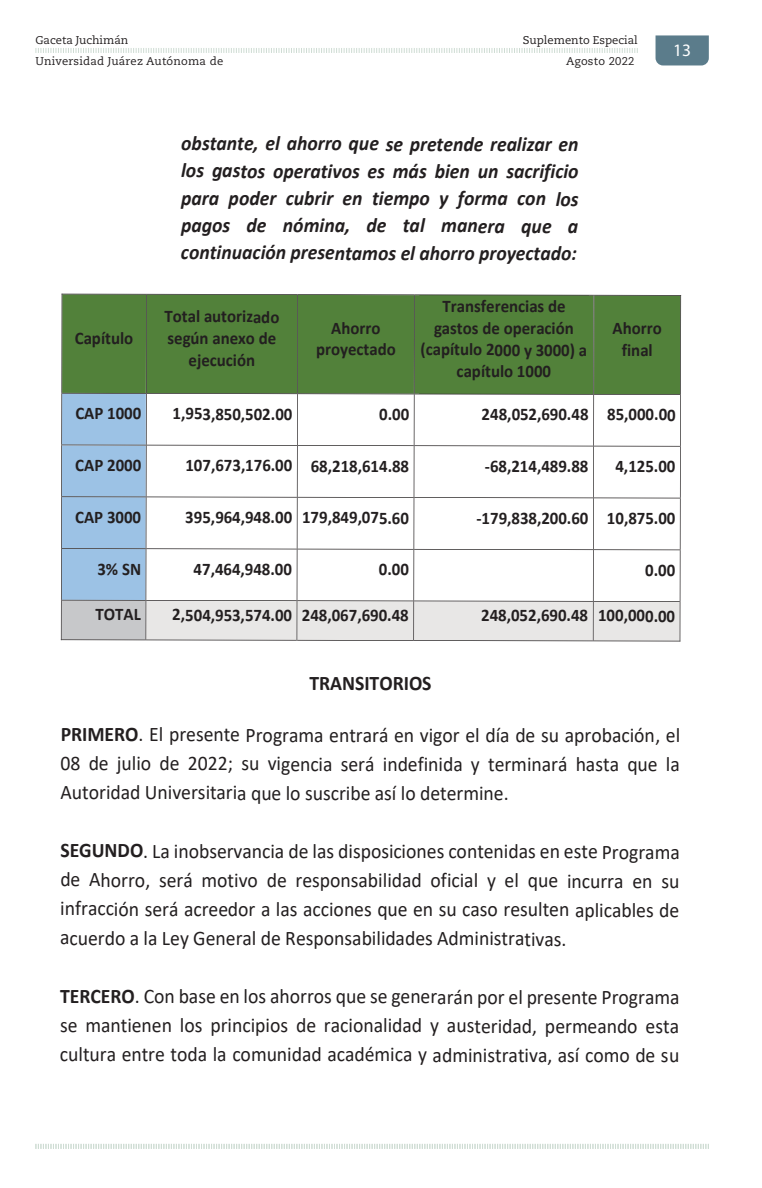
<style>
.page{position:relative;width:762px;height:1188px;background:#fff}
.page>*{position:absolute;margin:0;border:0;box-sizing:border-box;transform-origin:0 0}
.t1{font:20.75px/28.9px "Calibri";letter-spacing:-.005em;color:#231f20;text-align:justify;scale:.95 1}
.t2{font:italic 700 20.75px/27.2px "Calibri";letter-spacing:-.005em;color:#231f20;text-align:justify;scale:.95 1}
.t3{font:700 20.75px "Calibri";letter-spacing:-.005em;color:#231f20;scale:.95 1}
.t4{font:700 17.75px/21.6px "Calibri";letter-spacing:-.005em;color:#231f20;text-align:center;scale:.95 1}
.t5{font:17.5px "Myriad Pro";color:#fff}
.t6{font:11.25px "Caecilia LT Std";letter-spacing:.02em;color:#231f20}
.t7{font:11.25px "Caecilia LT Std";color:#231f20}
.s1{font-weight:700}
</style>
<div class="page">
<div style="left:62px;top:294px;width:84px;height:99px;background:#52813a"></div>
<div style="left:147px;top:294px;width:150px;height:99px;background:#52813a"></div>
<div style="left:298px;top:295px;width:116px;height:98px;background:#52813a"></div>
<div style="left:594px;top:295px;width:86px;height:99px;background:#52813a"></div>
<hr style="left:62px;top:293px;width:84px;height:1px;background:#231f20">
<hr style="left:147px;top:294px;width:150px;height:1px;background:#231f20">
<hr style="left:298px;top:294px;width:116px;height:1px;background:#231f20">
<hr style="left:594px;top:295px;width:86px;height:1px;background:#231f20">
<hr style="left:61px;top:294px;width:1px;height:99px;background:#231f20">
<hr style="left:146px;top:294px;width:1px;height:99px;background:#231f20">
<hr style="left:297px;top:295px;width:1px;height:98px;background:#231f20">
<hr style="left:680px;top:296px;width:1px;height:98px;background:#231f20">
<div style="left:62px;top:393px;width:84px;height:51px;background:#9cc2e5"></div>
<hr style="left:62px;top:393px;width:84px;height:1px;background:#231f20">
<hr style="left:147px;top:393px;width:150px;height:1px;background:#231f20">
<hr style="left:298px;top:393px;width:116px;height:1px;background:#231f20">
<div style="left:414px;top:294px;width:180px;height:101px;background:#52813a"></div>
<hr style="left:594px;top:394px;width:86px;height:1px;background:#231f20">
<hr style="left:61px;top:393px;width:1px;height:51px;background:#231f20">
<hr style="left:146px;top:393px;width:1px;height:51px;background:#231f20">
<hr style="left:297px;top:394px;width:1px;height:51px;background:#231f20">
<hr style="left:414px;top:394px;width:1px;height:51px;background:#231f20">
<hr style="left:593px;top:394px;width:1px;height:51px;background:#231f20">
<hr style="left:680px;top:395px;width:1px;height:51px;background:#231f20">
<div style="left:62px;top:445px;width:84px;height:51px;background:#9cc2e5"></div>
<hr style="left:62px;top:444px;width:84px;height:1px;background:#231f20">
<hr style="left:147px;top:444px;width:150px;height:1px;background:#231f20">
<hr style="left:298px;top:445px;width:116px;height:1px;background:#231f20">
<svg style="left:414px;top:445px;width:180px;height:1px"></svg>
<hr style="left:594px;top:445px;width:86px;height:1px;background:#231f20">
<hr style="left:61px;top:445px;width:1px;height:51px;background:#231f20">
<hr style="left:146px;top:445px;width:1px;height:51px;background:#231f20">
<hr style="left:297px;top:445px;width:1px;height:51px;background:#231f20">
<hr style="left:414px;top:446px;width:1px;height:51px;background:#231f20">
<hr style="left:593px;top:446px;width:1px;height:51px;background:#231f20">
<hr style="left:680px;top:446px;width:1px;height:51px;background:#231f20">
<div style="left:62px;top:497px;width:84px;height:51px;background:#9cc2e5"></div>
<hr style="left:62px;top:496px;width:84px;height:1px;background:#231f20">
<hr style="left:146px;top:496px;width:151px;height:1px;background:#231f20">
<hr style="left:297px;top:496px;width:117px;height:1px;background:#231f20">
<svg style="left:414px;top:497px;width:180px;height:1px"></svg>
<hr style="left:594px;top:497px;width:86px;height:1px;background:#231f20">
<hr style="left:61px;top:497px;width:1px;height:51px;background:#231f20">
<hr style="left:146px;top:497px;width:1px;height:51px;background:#231f20">
<hr style="left:297px;top:497px;width:1px;height:51px;background:#231f20">
<hr style="left:413px;top:497px;width:1px;height:52px;background:#231f20">
<hr style="left:593px;top:498px;width:1px;height:51px;background:#231f20">
<hr style="left:680px;top:498px;width:1px;height:51px;background:#231f20">
<div style="left:62px;top:548px;width:84px;height:52px;background:#9cc2e5"></div>
<hr style="left:62px;top:548px;width:84px;height:1px;background:#231f20">
<hr style="left:146px;top:548px;width:151px;height:1px;background:#231f20">
<hr style="left:297px;top:548px;width:116px;height:1px;background:#231f20">
<svg style="left:414px;top:549px;width:180px;height:1px"></svg>
<hr style="left:594px;top:549px;width:86px;height:1px;background:#231f20">
<hr style="left:61px;top:548px;width:1px;height:51px;background:#231f20">
<hr style="left:146px;top:549px;width:1px;height:51px;background:#231f20">
<hr style="left:297px;top:549px;width:1px;height:51px;background:#231f20">
<hr style="left:413px;top:549px;width:1px;height:51px;background:#231f20">
<hr style="left:593px;top:550px;width:1px;height:50px;background:#231f20">
<hr style="left:680px;top:550px;width:1px;height:51px;background:#231f20">
<div style="left:62px;top:600px;width:83px;height:39px;background:#c7c8ca"></div>
<div style="left:146px;top:600px;width:151px;height:39px;background:#e8e7e6"></div>
<div style="left:297px;top:601px;width:116px;height:39px;background:#e8e7e6"></div>
<div style="left:593px;top:601px;width:87px;height:39px;background:#e8e7e6"></div>
<hr style="left:62px;top:599px;width:84px;height:1px;background:#231f20">
<hr style="left:146px;top:600px;width:151px;height:1px;background:#231f20">
<hr style="left:297px;top:600px;width:116px;height:1px;background:#231f20">
<hr style="left:593px;top:600px;width:87px;height:1px;background:#231f20">
<hr style="left:61px;top:600px;width:1px;height:39px;background:#231f20">
<hr style="left:62px;top:639px;width:83px;height:1px;background:#231f20">
<hr style="left:145px;top:600px;width:1px;height:39px;background:#231f20">
<hr style="left:146px;top:639px;width:150px;height:1px;background:#231f20">
<hr style="left:297px;top:601px;width:1px;height:38px;background:#231f20">
<hr style="left:297px;top:639px;width:116px;height:1px;background:#231f20">
<svg style="left:413px;top:600px;width:181px;height:41px;background:#e0dfde"></svg>
<hr style="left:593px;top:640px;width:86px;height:1px;background:#231f20">
<hr style="left:679px;top:601px;width:1px;height:39px;background:#231f20">
<svg style="left:35px;top:1143px;width:674px;height:6px"></svg>
<svg style="left:35px;top:48px;width:603px;height:5px"></svg>
<svg style="left:655px;top:35px;width:54px;height:30px;background:#61818f"></svg>
<p class="t7" style="left:35px;top:34px;width:94px">Gaceta Juchimán</p>
<p class="t6" style="left:35px;top:55px;width:189px">Universidad Juárez Autónoma de</p>
<p class="t7" style="left:523px;top:34px;width:116px">Suplemento Especial</p>
<p class="t6" style="left:566px;top:55px;width:70px">Agosto 2022</p>
<p class="t5" style="left:673px;top:39px;width:19px">13</p>
<p class="t4" style="left:75px;top:327px;width:63px">Capítulo</p>
<p class="t2" style="left:181px;top:129px;width:420px">obstante, el ahorro que se pretende realizar en los gastos operativos es más bien un sacrificio para poder cubrir en tiempo y forma con los pagos de nómina, de tal manera que a continuación presentamos el ahorro proyectado:</p>
<p class="t4" style="left:164px;top:305px;width:122px">Total autorizado según anexo de ejecución</p>
<p class="t4" style="left:316px;top:316px;width:86px">Ahorro proyectado</p>
<p class="t4" style="left:420px;top:295px;width:177px">Transferencias de gastos de operación (capítulo 2000 y 3000) a capítulo 1000</p>
<p class="t4" style="left:612px;top:317px;width:54px">Ahorro final</p>
<p class="t4" style="left:75px;top:402px;width:71px">CAP 1000</p>
<p class="t4" style="left:173px;top:402px;width:128px">1,953,850,502.00</p>
<p class="t4" style="left:379px;top:403px;width:33px">0.00</p>
<p class="t4" style="left:481px;top:403px;width:206px">248,052,690.48 85,000.00</p>
<p class="t4" style="left:75px;top:454px;width:71px">CAP 2000</p>
<p class="t4" style="left:185px;top:454px;width:237px">107,673,176.00 68,218,614.88</p>
<p class="t4" style="left:485px;top:455px;width:111px">-68,214,489.88</p>
<p class="t4" style="left:615px;top:455px;width:65px">4,125.00</p>
<p class="t4" style="left:75px;top:506px;width:71px">CAP 3000</p>
<p class="t4" style="left:185px;top:506px;width:237px">395,964,948.00 179,849,075.60</p>
<p class="t4" style="left:476px;top:507px;width:211px">-179,838,200.60 10,875.00</p>
<p class="t4" style="left:97px;top:557px;width:48px">3% SN</p>
<p class="t4" style="left:194px;top:557px;width:105px">47,464,948.00</p>
<p class="t4" style="left:379px;top:558px;width:33px">0.00</p>
<p class="t4" style="left:645px;top:558px;width:33px">0.00</p>
<p class="t4" style="left:95px;top:603px;width:49px">TOTAL</p>
<p class="t4" style="left:172px;top:603px;width:250px">2,504,953,574.00 248,067,690.48</p>
<p class="t4" style="left:481px;top:604px;width:206px">248,052,690.48 100,000.00</p>
<p class="t3" style="left:309px;top:668px;width:130px">TRANSITORIOS</p>
<p class="t1" style="left:61px;top:719px;width:654px"><span class="s1">PRIMERO</span>. El presente Programa entrará en vigor el día de su aprobación, el 08 de julio de 2022; su vigencia será indefinida y terminará hasta que la Autoridad Universitaria que lo suscribe así lo determine.</p>
<p class="t1" style="left:60px;top:835px;width:654px"><span class="s1">SEGUNDO</span>. La inobservancia de las disposiciones contenidas en este Programa de Ahorro, será motivo de responsabilidad oficial y el que incurra en su infracción será acreedor a las acciones que en su caso resulten aplicables de acuerdo a la Ley General de Responsabilidades Administrativas.</p>
<p class="t1" style="left:60px;top:981px;width:653px"><span class="s1">TERCERO</span>. Con base en los ahorros que se generarán por el presente Programa se mantienen los principios de racionalidad y austeridad, permeando esta cultura entre toda la comunidad académica y administrativa, así como de su</p>
</div>
